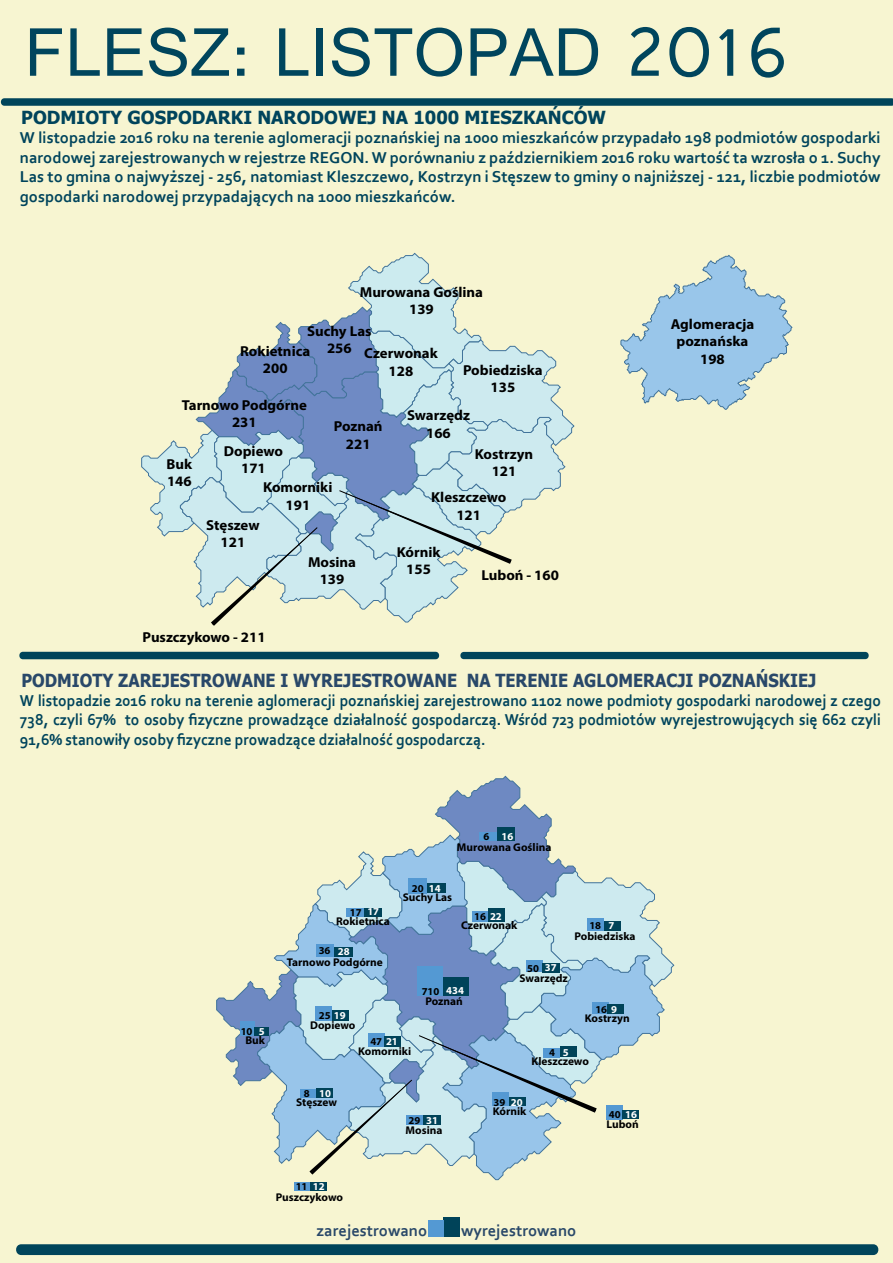
<style>
.page{position:relative;width:893px;height:1263px;background:#f7f5d1}
.page>*{position:absolute;margin:0;border:0;box-sizing:border-box;transform-origin:0 0}
.t1{font:73.5px "Raavi";color:#00455d}
.t2{font:700 18px "Tahoma";color:#294869;scale:.91 1}
.t3{font:700 18px "Tahoma";color:#00445c}
.t4{font:700 16.5px/19.8px "Corbel";color:#00445c;text-align:justify}
.t5{font:700 16.5px/19.8px "Corbel";color:#00445c;text-align:justify;scale:.94 1}
.t6{font:700 16.5px "Corbel";color:#294869}
.t7{font:700 14.4px/17.2px "Myriad Pro";color:#000;text-align:center}
.t8{font:700 11.25px "Myriad Pro";color:#000}
.t9{font:700 10.5px "Myriad Pro";color:#000}
.t10{font:700 10.5px "Myriad Pro";color:#fff}
.s1{color:#000}
.s2{color:#fff}
</style>
<div class="page">
<svg style="left:16px;top:1244px;width:863px;height:11px"></svg>
<div style="left:460px;top:652px;width:409px;height:7px;background:#00445a"></div>
<div style="left:19px;top:652px;width:421px;height:7px;background:#00445a"></div>
<div style="left:444px;top:1217px;width:16px;height:19px;background:#004359"></div>
<div style="left:428px;top:1220px;width:16px;height:16px;background:#5499d3"></div>
<div style="left:294px;top:1182px;width:17px;height:9px;background:#5499d3"></div>
<div style="left:310px;top:1182px;width:17px;height:9px;background:#004359"></div>
<svg style="left:216px;top:776px;width:458px;height:404px"></svg>
<svg style="left:141px;top:253px;width:433px;height:373px"></svg>
<svg style="left:621px;top:255px;width:171px;height:154px"></svg>
<svg style="left:0;top:98px;width:893px;height:8px"></svg>
<h1 class="t1" style="left:25px;top:7px;width:769px">FLESZ: LISTOPAD 2016</h1>
<p class="t3" style="left:21px;top:105px;width:586px">PODMIOTY GOSPODARKI NARODOWEJ NA 1000 MIESZKAŃCÓW</p>
<p class="t4" style="left:20px;top:127px;width:862px">W listopadzie 2016 roku na terenie aglomeracji poznańskiej na 1000 mieszkańców przypadało 198 podmiotów gospodarki narodowej zarejestrowanych w rejestrze REGON. W porównaniu z październikiem 2016 roku wartość ta wzrosła o 1. Suchy Las to gmina o najwyższej - 256, natomiast Kleszczewo, Kostrzyn i Stęszew to gminy o najniższej - 121, liczbie podmiotów gospodarki narodowej przypadających na 1000 mieszkańców.</p>
<p class="t7" style="left:360px;top:283px;width:125px">Murowana Goślina<br>139</p>
<p class="t7" style="left:327px;top:320px;width:112px;line-height:22.2px;text-align:left;text-indent:-20px">Suchy Las<br>256 Czerwonak</p>
<p class="t7" style="left:389px;top:362px;width:26px">128</p>
<p class="t7" style="left:463px;top:361px;width:81px">Pobiedziska<br>135</p>
<p class="t7" style="left:240px;top:342px;width:72px">Rokietnica<br>200</p>
<p class="t7" style="left:182px;top:396px;width:127px">Tarnowo Podgórne<br>231</p>
<p class="t7" style="left:224px;top:442px;width:61px">Dopiewo</p>
<p class="t7" style="left:167px;top:455px;width:27px">Buk</p>
<p class="t7" style="left:241px;top:459px;width:26px">171</p>
<p class="t7" style="left:167px;top:472px;width:26px">146</p>
<p class="t7" style="left:206px;top:516px;width:55px">Stęszew<br>121</p>
<p class="t7" style="left:407px;top:406px;width:64px">Swarzędz<br>166</p>
<p class="t7" style="left:334px;top:417px;width:50px">Poznań<br>221</p>
<p class="t7" style="left:475px;top:445px;width:60px">Kostrzyn<br>121</p>
<p class="t7" style="left:263px;top:478px;width:71px">Komorniki<br>191</p>
<p class="t7" style="left:431px;top:488px;width:77px">Kleszczewo<br>121</p>
<p class="t7" style="left:308px;top:553px;width:50px">Mosina<br>139</p>
<p class="t7" style="left:397px;top:543px;width:45px">Kórnik<br>155</p>
<p class="t7" style="left:481px;top:566px;width:79px">Luboń - 160</p>
<p class="t7" style="left:143px;top:628px;width:125px">Puszczykowo - 211</p>
<p class="t7" style="left:671px;top:315px;width:85px">Aglomeracja poznańska<br>198</p>
<p class="t2" style="left:21px;top:668px;width:875px">PODMIOTY ZAREJESTROWANE I WYREJESTROWANE NA TERENIE AGLOMERACJI POZNAŃSKIEJ</p>
<p class="t5" style="left:20px;top:690px;width:917px">W listopadzie 2016 roku na terenie aglomeracji poznańskiej zarejestrowano 1102 nowe podmioty gospodarki narodowej z czego 738, czyli 67% to osoby fizyczne prowadzące działalność gospodarczą. Wśród 723 podmiotów wyrejestrowujących się 662 czyli 91,6% stanowiły osoby fizyczne prowadzące działalność gospodarczą.</p>
<p class="t10" style="left:483px;top:829px;width:32px"><span class="s1">6</span> 16</p>
<p class="t8" style="left:457px;top:839px;width:96px">Murowana Goślina</p>
<p class="t9" style="left:241px;top:1024px;width:26px">10 <span class="s2">5</span></p>
<p class="t8" style="left:245px;top:1033px;width:21px">Buk</p>
<p class="t9" style="left:350px;top:905px;width:31px">17 <span class="s2">17</span></p>
<p class="t8" style="left:336px;top:914px;width:55px">Rokietnica</p>
<p class="t9" style="left:319px;top:944px;width:32px">36 <span class="s2">28</span></p>
<p class="t8" style="left:287px;top:955px;width:97px">Tarnowo Podgórne</p>
<p class="t9" style="left:319px;top:1008px;width:28px">25 <span class="s2">19</span></p>
<p class="t8" style="left:310px;top:1017px;width:47px">Dopiewo</p>
<p class="t9" style="left:412px;top:882px;width:30px">20 <span class="s2">14</span></p>
<p class="t8" style="left:403px;top:889px;width:51px">Suchy Las</p>
<p class="t9" style="left:474px;top:909px;width:29px">16 <span class="s2">22</span></p>
<p class="t8" style="left:461px;top:918px;width:58px">Czerwonak</p>
<p class="t9" style="left:589px;top:918px;width:27px">18 <span class="s2">7</span></p>
<p class="t8" style="left:574px;top:929px;width:63px">Pobiedziska</p>
<p class="t9" style="left:527px;top:961px;width:31px">50 <span class="s2">37</span></p>
<p class="t8" style="left:520px;top:971px;width:50px">Swarzędz</p>
<p class="t9" style="left:422px;top:984px;width:44px">710 <span class="s2">434</span></p>
<p class="t8" style="left:425px;top:994px;width:39px">Poznań</p>
<p class="t9" style="left:595px;top:1003px;width:23px">16 <span class="s2">9</span></p>
<p class="t8" style="left:585px;top:1011px;width:46px">Kostrzyn</p>
<p class="t10" style="left:304px;top:1086px;width:29px"><span class="s1">8</span> 10</p>
<p class="t8" style="left:296px;top:1094px;width:42px">Stęszew</p>
<p class="t9" style="left:370px;top:1035px;width:29px">47 <span class="s2">21</span></p>
<p class="t8" style="left:358px;top:1044px;width:55px">Komorniki</p>
<p class="t9" style="left:409px;top:1114px;width:31px">29 <span class="s2">31</span></p>
<p class="t8" style="left:406px;top:1123px;width:38px">Mosina</p>
<p class="t9" style="left:549px;top:1045px;width:21px">4 <span class="s2">5</span></p>
<p class="t8" style="left:531px;top:1054px;width:59px">Kleszczewo</p>
<p class="t9" style="left:493px;top:1095px;width:31px">39 <span class="s2">20</span></p>
<p class="t8" style="left:493px;top:1104px;width:35px">Kórnik</p>
<p class="t9" style="left:609px;top:1108px;width:30px">40 <span class="s2">16</span></p>
<p class="t8" style="left:606px;top:1117px;width:34px">Luboń</p>
<p class="t9" style="left:296px;top:1180px;width:30px">11 <span class="s2">12</span></p>
<p class="t8" style="left:276px;top:1189px;width:69px">Puszczykowo</p>
<p class="t6" style="left:317px;top:1220px;width:112px">zarejestrowano</p>
<p class="t6" style="left:461px;top:1220px;width:117px">wyrejestrowano</p>
</div>
